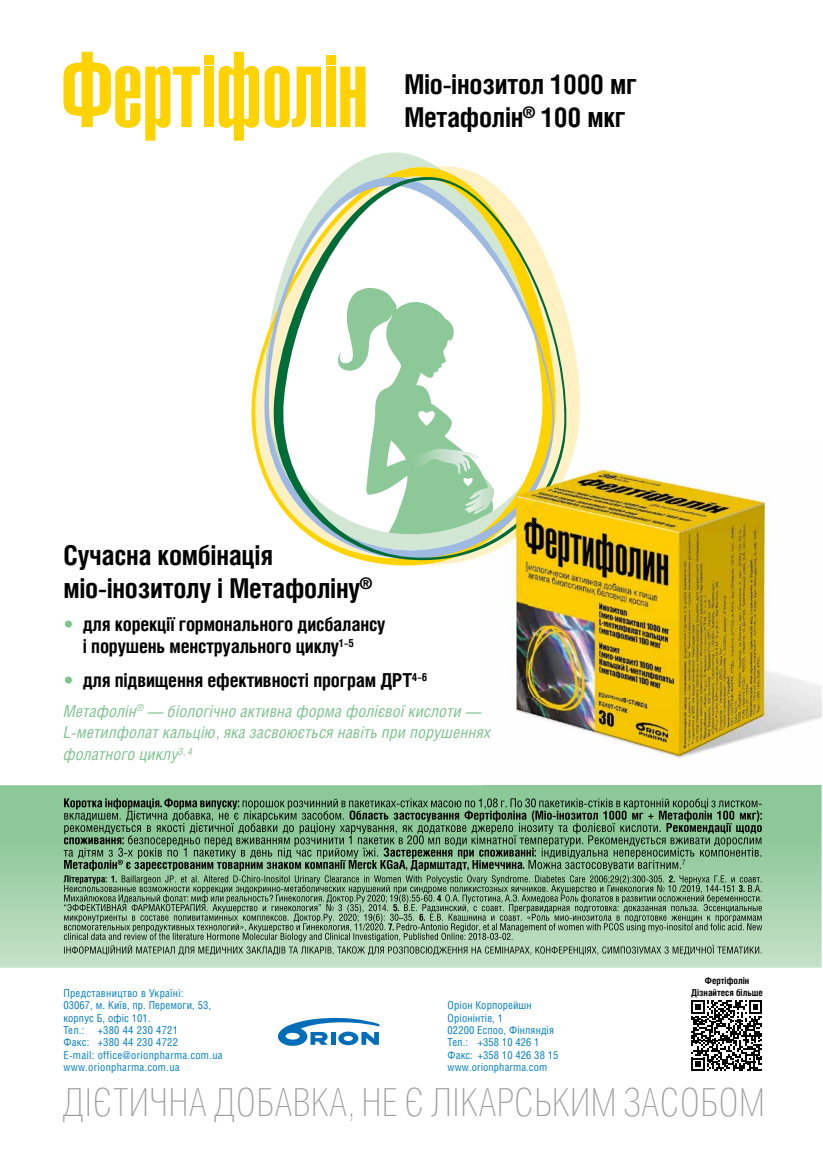
<style>
.page{position:relative;width:823px;height:1163px;background:#fff}
.page>*{position:absolute;margin:0;border:0;box-sizing:border-box;transform-origin:0 0}
.t1{font:100 38.3px "Helios Cond";letter-spacing:.02em;color:#9c9c9d}
.t2{font:700 27.4px/32.8px "Helios Cond";letter-spacing:-.01em;color:#000}
.t3{font:700 19.2px/21.9px "Helios Cond";letter-spacing:-.01em;color:#000}
.t4{font:italic 16.4px/21.9px "Helios Cond";letter-spacing:.005em;color:#7ec28e}
.t5{font:10.9px/12.3px "Helios Cond";letter-spacing:.01em;color:#007dc6}
.t6{font:700 9.5px/11.4px "Helios Cond";color:#000;text-align:center}
.s1{color:#7ec28e}
</style>
<div class="page">
<svg style="left:0;top:785px;width:821px;height:182px;background:#a4d1ac"></svg>
<svg style="left:566px;top:313px;width:14px;height:127px;fill:#fff1c3"></svg>
<svg style="left:363px;top:152px;width:61px;height:8px"></svg>
<svg style="left:251px;top:160px;width:216px;height:306px"></svg>
<svg style="left:266px;top:170px;width:300px;height:396px"></svg>
<svg style="left:337px;top:288px;width:157px;height:123px"></svg>
<svg style="left:63px;top:52px;width:137px;height:89px"></svg>
<div style="left:205px;top:67px;width:9px;height:60px;background:#ffd300"></div>
<div style="left:205px;top:55px;width:9px;height:9px;background:#ffd300"></div>
<div style="left:326px;top:67px;width:9px;height:60px;background:#ffd300"></div>
<div style="left:326px;top:55px;width:9px;height:9px;background:#ffd300"></div>
<svg style="left:219px;top:52px;width:102px;height:89px"></svg>
<svg style="left:340px;top:67px;width:25px;height:60px"></svg>
<img style="left:527px;top:440px;width:294px;height:318px">
<img style="left:482px;top:555px;width:45px;height:159px">
<img style="left:482px;top:785px;width:339px;height:1px">
<img style="left:482px;top:440px;width:94px;height:115px">
<img style="left:522px;top:440px;width:42px;height:108px">
<img style="left:522px;top:440px;width:16px;height:47px">
<img style="left:522px;top:487px;width:37px;height:50px">
<svg style="left:270px;top:411px;width:252px;height:139px"></svg>
<img style="left:516px;top:487px;width:33px;height:40px">
<svg style="left:278px;top:1017px;width:101px;height:28px"></svg>
<img style="left:64px;top:798px;width:175px;height:11px">
<img style="left:242px;top:798px;width:519px;height:11px">
<img style="left:64px;top:810px;width:280px;height:11px">
<img style="left:349px;top:810px;width:412px;height:11px">
<img style="left:64px;top:822px;width:597px;height:12px">
<img style="left:666px;top:822px;width:95px;height:11px">
<img style="left:64px;top:837px;width:60px;height:7px">
<img style="left:124px;top:835px;width:637px;height:11px">
<img style="left:64px;top:847px;width:315px;height:11px">
<img style="left:383px;top:847px;width:153px;height:11px">
<svg style="left:536px;top:847px;width:225px;height:11px;background:#739e7b"></svg>
<img style="left:64px;top:859px;width:53px;height:12px">
<svg style="left:117px;top:859px;width:407px;height:12px;background:#6a8d70"></svg>
<img style="left:528px;top:859px;width:152px;height:12px">
<svg style="left:681px;top:859px;width:3px;height:5px"></svg>
<img style="left:63px;top:875px;width:54px;height:8px">
<img style="left:121px;top:875px;width:543px;height:9px">
<svg style="left:668px;top:875px;width:6px;height:7px"></svg>
<img style="left:679px;top:875px;width:82px;height:8px">
<img style="left:64px;top:884px;width:671px;height:9px">
<svg style="left:738px;top:884px;width:6px;height:7px"></svg>
<img style="left:747px;top:884px;width:14px;height:7px">
<img style="left:64px;top:894px;width:370px;height:9px">
<svg style="left:437px;top:894px;width:5px;height:7px"></svg>
<img style="left:442px;top:894px;width:319px;height:9px">
<img style="left:64px;top:903px;width:324px;height:9px">
<svg style="left:393px;top:904px;width:6px;height:7px"></svg>
<img style="left:399px;top:903px;width:362px;height:9px">
<img style="left:64px;top:913px;width:350px;height:9px">
<svg style="left:414px;top:913px;width:11px;height:7px"></svg>
<img style="left:430px;top:913px;width:331px;height:9px">
<img style="left:64px;top:923px;width:321px;height:8px">
<svg style="left:388px;top:923px;width:5px;height:7px"></svg>
<img style="left:396px;top:923px;width:365px;height:8px">
<img style="left:64px;top:932px;width:448px;height:9px">
<img style="left:64px;top:944px;width:697px;height:10px">
<svg style="left:691px;top:1000px;width:70px;height:70px"></svg>
<h2 class="t2" style="left:404px;top:67px;width:234px">Міо-інозитол 1000 мг<br>Метафолін<sup>®</sup> 100 мкг</h2>
<h2 class="t2" style="left:63px;top:538px;width:310px">Сучасна комбінація міо-інозитолу і Метафоліну<sup>®</sup></h2>
<h3 class="t3" style="left:83px;top:613px;width:304px;text-indent:-19px"><span class="s1">•</span> для корекції гормонального дисбалансу і порушень менструального циклу<sup>1–5</sup></h3>
<h3 class="t3" style="left:63px;top:668px;width:365px"><span class="s1">•</span> для підвищення ефективності програм ДРТ<sup>4–6</sup></h3>
<h3 class="t4" style="left:63px;top:699px;width:428px">Метафолін<sup>®</sup> — біологічно активна форма фолієвої кислоти —<br>L-метилфолат кальцію, яка засвоюється навіть при порушеннях фолатного циклу<sup>3,</sup> <sup>4</sup></h3>
<p class="t6" style="left:690px;top:974px;width:73px">Фертіфолін<br>Дізнайтеся більше</p>
<p class="t5" style="left:63px;top:986px;width:160px">Представництво в Україні:<br>03067, м. Київ, пр. Перемоги, 53, корпус Б, офіс 101.<br>Тел.: +380 44 230 4721<br>Факс: +380 44 230 4722<br>E-mail: office@orionpharma.com.ua www.orionpharma.com.ua</p>
<p class="t5" style="left:447px;top:998px;width:112px">Оріон Корпорейшн<br>Оріонінтіе, 1<br>02200 Еспоо, Фінляндія<br>Тел.: +358 10 426 1<br>Факс: +358 10 426 38 15 www.orionpharma.com</p>
<h1 class="t1" style="left:62px;top:1081px;width:703px">ДІЄТИЧНА ДОБАВКА, НЕ Є ЛІКАРСЬКИМ ЗАСОБОМ</h1>
</div>
